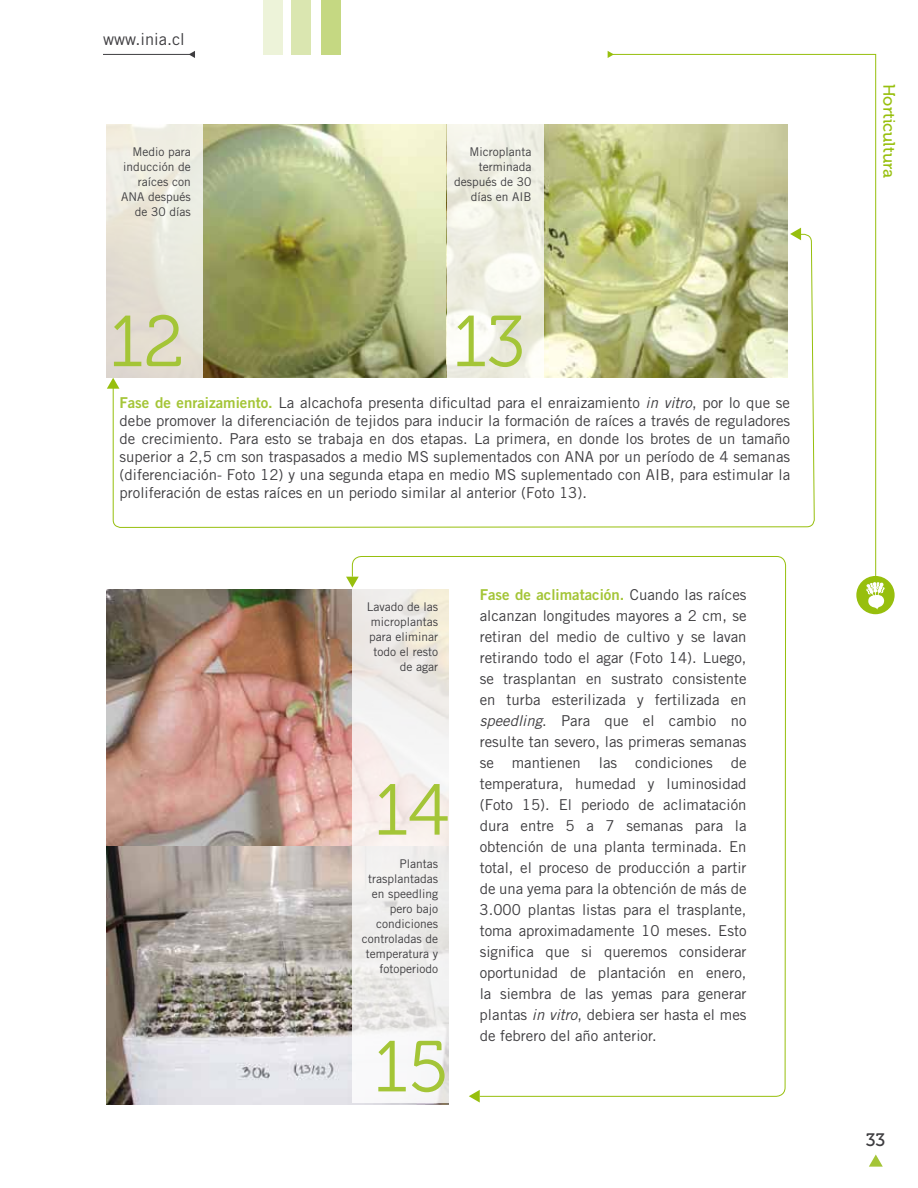
<style>
.page{position:relative;width:918px;height:1188px;background:#fff}
.page>*{position:absolute;margin:0;border:0;box-sizing:border-box;transform-origin:0 0}
.t1{font:72px "Museo 300";color:#a4c537}
.t2{font:18px "Museo 500";color:#3e3d40}
.t3{font:16.5px "Museo 500";color:#97bf0d}
.t4{font:16.5px "Trade Gothic LT Std";color:#3e3d40}
.t5{font:15px/21px "Trade Gothic LT Std";color:#3e3d40;text-align:justify}
.t6{font:15px "Trade Gothic LT Std Bd 2";color:#a4c537}
.t7{font:12px/15px "Trade Gothic LT Std";color:#3e3d40;text-align:right}
.s1{font-family:"Trade Gothic LT Std Bd 2";color:#a4c537}
.s2{font-style:italic}
.s3{font-family:"Trade Gothic LT Std";color:#3e3d40}
</style>
<div class="page">
<svg style="left:189px;top:51px;width:6px;height:7px"></svg>
<hr style="left:103px;top:54px;width:92px;height:1px;background:#3e3d40">
<div style="left:263px;top:0;width:20px;height:54px;background:#edf3d9"></div>
<div style="left:291px;top:0;width:20px;height:54px;background:#dae6b0"></div>
<div style="left:321px;top:0;width:20px;height:54px;background:#c5d882"></div>
<svg style="left:869px;top:1155px;width:14px;height:12px"></svg>
<svg style="left:614px;top:54px;width:262px;height:524px"></svg>
<svg style="left:608px;top:51px;width:6px;height:7px"></svg>
<div style="left:856px;top:576px;width:39px;height:38px;background:#97bf0d;border-radius:50%"></div>
<svg style="left:866px;top:582px;width:19px;height:28px"></svg>
<img style="left:106px;top:589px;width:343px;height:515px">
<svg style="left:352px;top:1097px;width:97px;height:6px"></svg>
<svg style="left:352px;top:556px;width:434px;height:541px"></svg>
<svg style="left:346px;top:577px;width:13px;height:11px"></svg>
<svg style="left:469px;top:1090px;width:11px;height:13px"></svg>
<img style="left:203px;top:124px;width:584px;height:110px">
<svg style="left:106px;top:124px;width:97px;height:254px;background:#eceadf"></svg>
<svg style="left:447px;top:124px;width:97px;height:110px;background:#efefe4"></svg>
<svg style="left:112px;top:234px;width:703px;height:294px"></svg>
<svg style="left:107px;top:378px;width:12px;height:11px"></svg>
<svg style="left:790px;top:228px;width:11px;height:12px"></svg>
<p class="t4" style="left:103px;top:29px;width:83px">www.inia.cl</p>
<p class="t7" style="left:121px;top:144px;width:71px">Medio para inducción de raíces con<br>ANA después de 30 días</p>
<p class="t7" style="left:454px;top:144px;width:79px">Microplanta terminada después de 30 días en AIB</p>
<h1 class="t1" style="left:109px;top:303px;width:76px">12</h1>
<h1 class="t1" style="left:453px;top:303px;width:74px">13</h1>
<p class="t5" style="left:119px;top:393px;width:672px;line-height:18px"><span class="s1">Fase de enraizamiento.</span> La alcachofa presenta dificultad para el enraizamiento <span class="s2">in vitro</span>, por lo que se debe promover la diferenciación de tejidos para inducir la formación de raíces a través de reguladores de crecimiento. Para esto se trabaja en dos etapas. La primera, en donde los brotes de un tamaño superior a 2,5 cm son traspasados a medio MS suplementados con ANA por un período de 4 semanas (diferenciación- Foto 12) y una segunda etapa en medio MS suplementado con AIB, para estimular la proliferación de estas raíces en un periodo similar al anterior (Foto 13).</p>
<p class="t7" style="left:367px;top:599px;width:73px">Lavado de las microplantas para eliminar todo el resto de agar</p>
<h1 class="t1" style="left:374px;top:771px;width:76px">14</h1>
<p class="t7" style="left:362px;top:856px;width:78px">Plantas trasplantadas en speedling pero bajo condiciones controladas de temperatura y fotoperiodo</p>
<h1 class="t1" style="left:374px;top:1028px;width:77px">15</h1>
<p class="t6" style="left:480px;top:586px;width:268px">Fase de aclimatación. <span class="s3">Cuando las raíces</span></p>
<p class="t5" style="left:480px;top:605px;width:268px">alcanzan longitudes mayores a 2 cm, se retiran del medio de cultivo y se lavan retirando todo el agar (Foto 14). Luego, se trasplantan en sustrato consistente en turba esterilizada y fertilizada en <span class="s2">speedling</span>. Para que el cambio no resulte tan severo, las primeras semanas se mantienen las condiciones de temperatura, humedad y luminosidad (Foto 15). El periodo de aclimatación dura entre 5 a 7 semanas para la obtención de una planta terminada. En total, el proceso de producción a partir de una yema para la obtención de más de 3.000 plantas listas para el trasplante, toma aproximadamente 10 meses. Esto significa que si queremos considerar oportunidad de plantación en enero, la siembra de las yemas para generar plantas <span class="s2">in vitro</span>, debiera ser hasta el mes de febrero del año anterior.</p>
<p class="t3" style="left:898px;top:84px;width:95px;rotate:90deg">Horticultura</p>
<p class="t2" style="left:866px;top:1130px;width:21px">33</p>
</div>
